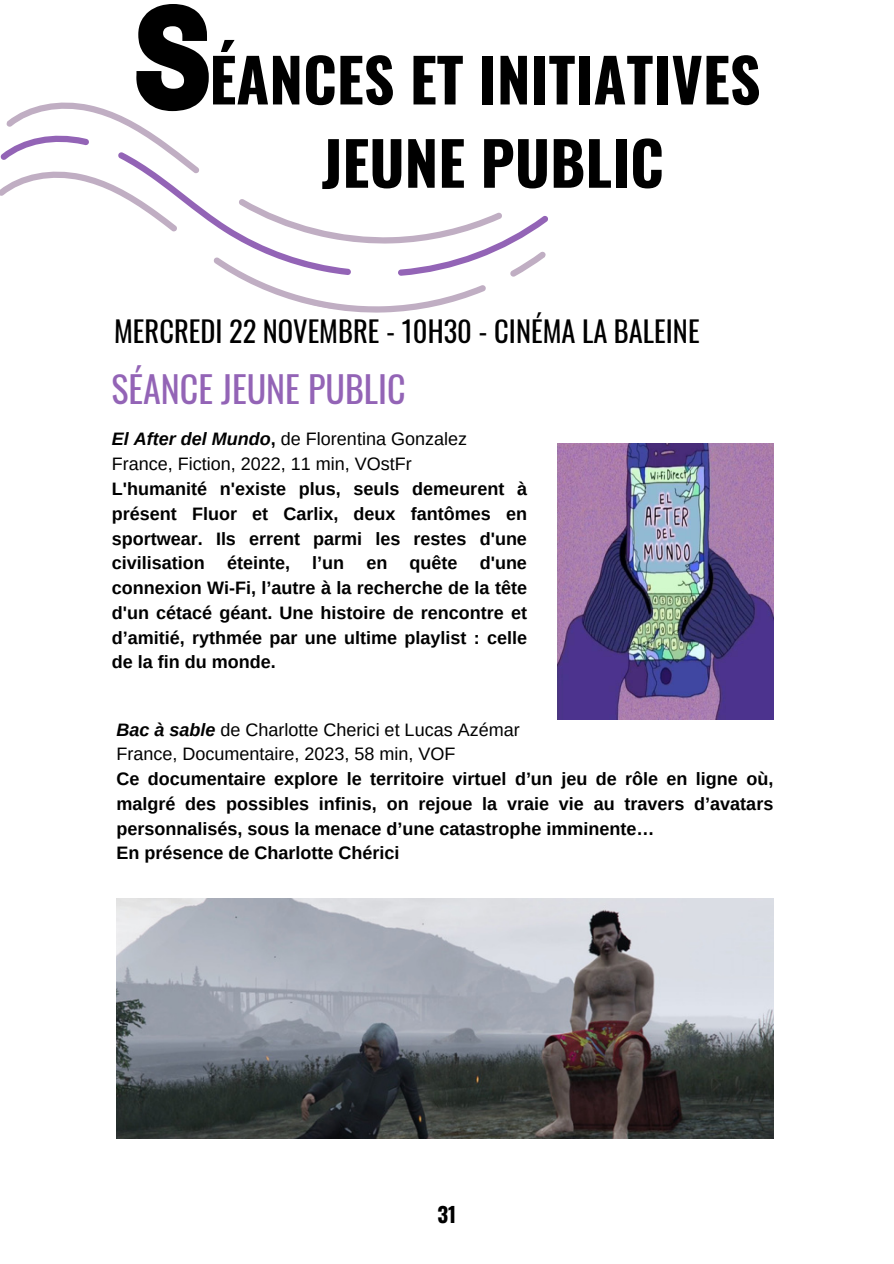
<style>
.page{position:relative;width:894px;height:1264px;background:#fff}
.page>*{position:absolute;margin:0;border:0;box-sizing:border-box;transform-origin:0 0}
.t1{font:700 60px "Oswald";color:#000}
.t2{font:36px "Oswald";color:#9364b6}
.t3{font:28.5px "Oswald";color:#000}
.t4{font:700 21px "Oswald";color:#000}
.t5{font:700 18px/24.8px "Arimo";color:#000;text-align:justify}
.t6{font:18px "Arimo";color:#000}
.s1{font-weight:700;font-style:italic}
.s2{font-weight:700}
</style>
<div class="page">
<img style="left:116px;top:898px;width:657px;height:240px">
<img style="left:557px;top:443px;width:216px;height:277px">
<svg style="left:0;top:4px;width:548px;height:309px"></svg>
<p class="t1" style="left:209px;top:33px;width:552px">ÉANCES ET INITIATIVES</p>
<p class="t1" style="left:321px;top:116px;width:344px">JEUNE PUBLIC</p>
<p class="t3" style="left:114px;top:308px;width:587px">MERCREDI 22 NOVEMBRE - 10H30 - CINÉMA LA BALEINE</p>
<p class="t2" style="left:111px;top:361px;width:296px">SÉANCE JEUNE PUBLIC</p>
<p class="t6" style="left:112px;top:429px;width:356px"><span class="s1">El After del Mundo</span><span class="s2">,</span> de Florentina Gonzalez</p>
<p class="t6" style="left:112px;top:454px;width:301px">France, Fiction, 2022, 11 min, VOstFr</p>
<p class="t5" style="left:112px;top:476px;width:416px">L'humanité n'existe plus, seuls demeurent à présent Fluor et Carlix, deux fantômes en sportwear. Ils errent parmi les restes d'une civilisation éteinte, l’un en quête d'une connexion Wi-Fi, l’autre à la recherche de la tête d'un cétacé géant. Une histoire de rencontre et d’amitié, rythmée par une ultime playlist : celle de la fin du monde.</p>
<p class="t6" style="left:116px;top:719px;width:405px"><span class="s1">Bac à sable</span> de Charlotte Cherici et Lucas Azémar</p>
<p class="t6" style="left:116px;top:744px;width:340px">France, Documentaire, 2023, 58 min, VOF</p>
<p class="t5" style="left:116px;top:766px;width:658px">Ce documentaire explore le territoire virtuel d’un jeu de rôle en ligne où, malgré des possibles infinis, on rejoue la vraie vie au travers d’avatars personnalisés, sous la menace d’une catastrophe imminente…</p>
<p class="t5" style="left:116px;top:840px;width:284px">En présence de Charlotte Chérici</p>
<p class="t4" style="left:437px;top:1198px;width:20px">31</p>
</div>
